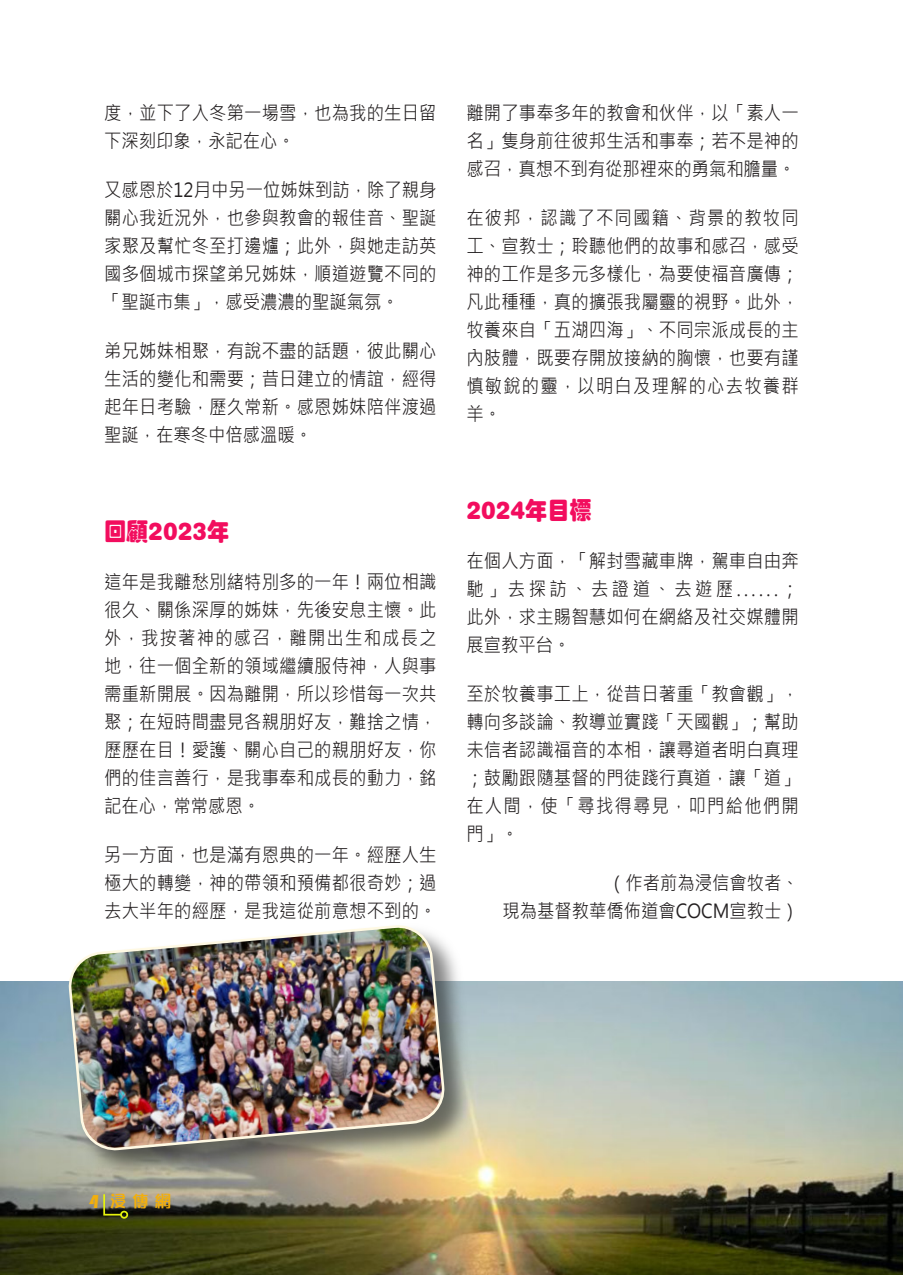
<style>
.page{position:relative;width:903px;height:1275px;background:#fff}
.page>*{position:absolute;margin:0;border:0;box-sizing:border-box;transform-origin:0 0}
.t1{font:24.5px "FZHPB B51 0";color:#f20d5e;scale:.9 1}
.t2{font:19.25px/28px "Microsoft Jheng Hei";letter-spacing:.01em;color:#231f20;text-align:justify;scale:.9 1}
.t3{font:800 15.75px "AR Xin Chao POPB5";color:#f2af0d}
.s1{font-family:"Bauhaus 93";font-weight:400;font-size:19.25px}
</style>
<div class="page">
<img style="left:0;top:981px;width:903px;height:294px">
<div style="left:120px;top:1211px;width:8px;height:8px;border:2px solid #e5f20d;border-radius:50%"></div>
<svg style="left:102px;top:1192px;width:21px;height:24px"></svg>
<img style="left:67px;top:945px;width:407px;height:235px">
<img style="left:69px;top:925px;width:376px;height:225px">
<p class="t2" style="left:104px;top:98px;width:371px">度，並下了入冬第一場雪，也為我的生日留下深刻印象，永記在心。</p>
<p class="t2" style="left:104px;top:175px;width:371px">又感恩於12月中另一位姊妹到訪，除了親身關心我近況外，也參與教會的報佳音、聖誕家聚及幫忙冬至打邊爐；此外，與她走訪英國多個城市探望弟兄姊妹，順道遊覽不同的「聖誕市集」，感受濃濃的聖誕氣氛。</p>
<p class="t2" style="left:104px;top:336px;width:371px">弟兄姊妹相聚，有說不盡的話題，彼此關心生活的變化和需要；昔日建立的情誼，經得起年日考驗，歷久常新。感恩姊妹陪伴渡過聖誕，在寒冬中倍感溫暖。</p>
<p class="t1" style="left:104px;top:515px;width:140px">回顧2023年</p>
<p class="t2" style="left:104px;top:567px;width:371px">這年是我離愁別緒特別多的一年！兩位相識很久、關係深厚的姊妹，先後安息主懷。此外，我按著神的感召，離開出生和成長之地，往一個全新的領域繼續服侍神，人與事需重新開展。因為離開，所以珍惜每一次共聚；在短時間盡見各親朋好友，難捨之情，歷歷在目！愛護、關心自己的親朋好友，你們的佳言善行，是我事奉和成長的動力，銘記在心，常常感恩。</p>
<p class="t2" style="left:104px;top:840px;width:371px">另一方面，也是滿有恩典的一年。經歷人生極大的轉變，神的帶領和預備都很奇妙；過去大半年的經歷，是我這從前意想不到的。</p>
<p class="t2" style="left:466px;top:98px;width:371px">離開了事奉多年的教會和伙伴，以「素人一名」隻身前往彼邦生活和事奉；若不是神的感召，真想不到有從那裡來的勇氣和膽量。</p>
<p class="t2" style="left:466px;top:203px;width:371px">在彼邦，認識了不同國籍、背景的教牧同工、宣教士；聆聽他們的故事和感召，感受神的工作是多元多樣化，為要使福音廣傳；凡此種種，真的擴張我屬靈的視野。此外，牧養來自「五湖四海」、不同宗派成長的主內肢體，既要存開放接納的胸懷，也要有謹慎敏銳的靈，以明白及理解的心去牧養群羊。</p>
<p class="t1" style="left:466px;top:494px;width:140px">2024年目標</p>
<p class="t2" style="left:466px;top:546px;width:371px">在個人方面，「解封雪藏車牌，駕車自由奔馳」去探訪、去證道、去遊歷......；此外，求主賜智慧如何在網絡及社交媒體開展宣教平台。</p>
<p class="t2" style="left:466px;top:679px;width:371px">至於牧養事工上，從昔日著重「教會觀」，轉向多談論、教導並實踐「天國觀」；幫助未信者認識福音的本相，讓尋道者明白真理；鼓勵跟隨基督的門徒踐行真道，讓「道」在人間，使「尋找得尋見，叩門給他們開門」。</p>
<p class="t2" style="left:502px;top:868px;width:331px;text-align:right">（作者前為浸信會牧者、<br>現為基督教華僑佈道會COCM宣教士）</p>
<p class="t3" style="left:88px;top:1193px;width:84px"><span class="s1">4</span> 浸傳網</p>
</div>
